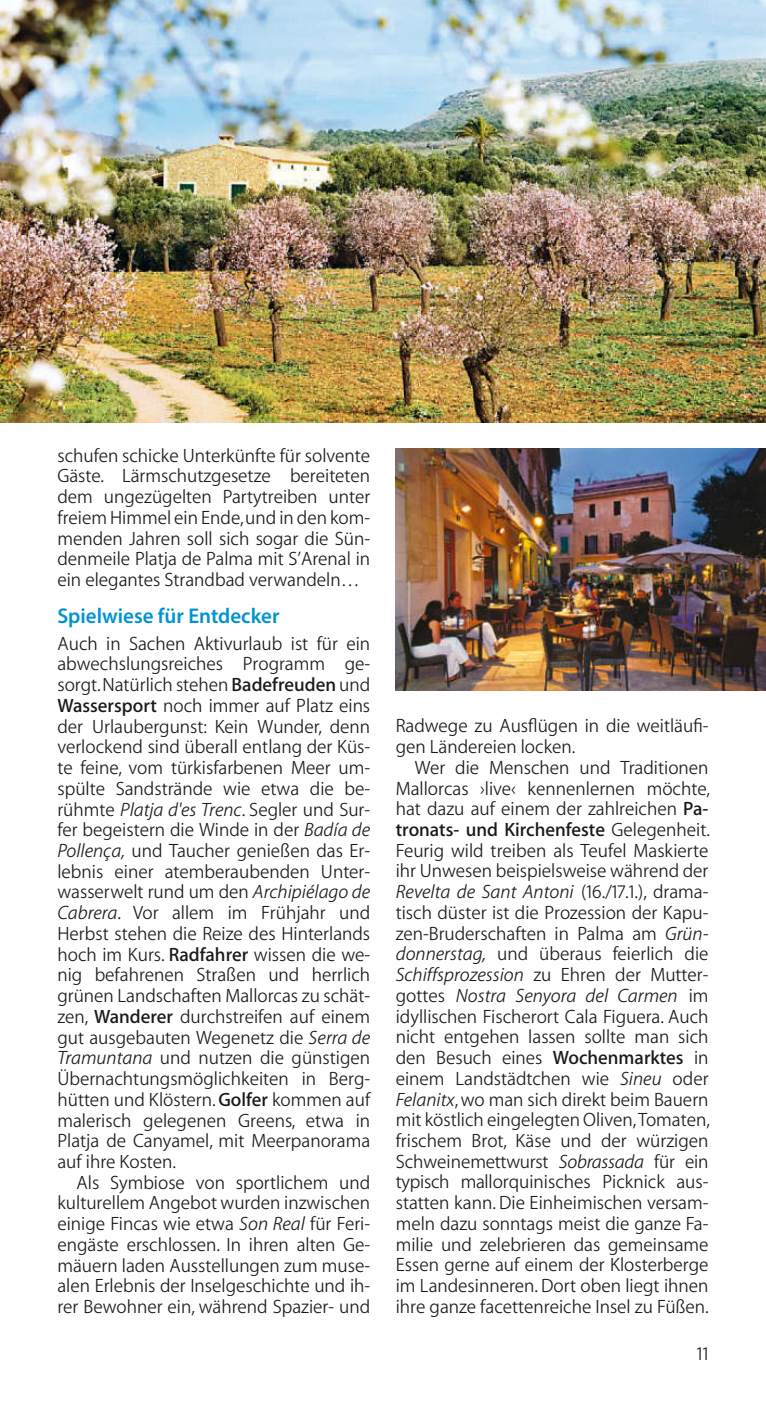
<style>
.page{position:relative;width:766px;height:1404px;background:#fff}
.page>*{position:absolute;margin:0;border:0;box-sizing:border-box;transform-origin:0 0}
.t1{font:600 21.38px "Myriad Pro";color:#0093d2}
.t2{font:300 19.35px/20.7px "ADAC Myriad OT";color:#1a1a18;text-align:justify}
.t3{font:italic 300 19.35px "ADAC Myriad OT";color:#1a1a18}
.t4{font:700 19.35px "ADAC Myriad OT";color:#1a1a18}
.s1{font-weight:700}
.s2{font-style:italic}
.s3{font-weight:300}
.s4{font-style:normal}
</style>
<div class="page">
<img style="left:0;top:0;width:765px;height:422px">
<img style="left:395px;top:448px;width:370px;height:242px">
<p class="t2" style="left:57px;top:445px;width:314px">schufen schicke Unterkünfte für solvente Gäste. Lärmschutzgesetze bereiteten dem ungezügelten Partytreiben unter freiem Himmel ein Ende, und in den kom&shy;menden Jahren soll sich sogar die Sün&shy;denmeile Platja de Palma mit S’Arenal in ein elegantes Strandbad verwandeln…</p>
<p class="t1" style="left:57px;top:601px;width:223px">Spielwiese für Entdecker</p>
<p class="t2" style="left:57px;top:633px;width:314px">Auch in Sachen Aktivurlaub ist für ein</p>
<p class="t2" style="left:57px;top:653px;width:314px">abwechslungsreiches Programm ge-</p>
<p class="t2" style="left:57px;top:674px;width:314px">sorgt. Natürlich stehen <span class="s1">Badefreuden</span> und</p>
<p class="t2" style="left:57px;top:695px;width:314px"><span class="s1">Wassersport</span> noch immer auf Platz eins</p>
<p class="t2" style="left:57px;top:716px;width:314px">der Urlaubergunst: Kein Wunder, denn</p>
<p class="t2" style="left:57px;top:736px;width:314px">verlockend sind überall entlang der Küs-</p>
<p class="t2" style="left:57px;top:757px;width:314px">te feine, vom türkisfarbenen Meer um-</p>
<p class="t2" style="left:57px;top:778px;width:314px">spülte Sandstrände wie etwa die be-</p>
<p class="t2" style="left:57px;top:799px;width:314px">rühmte <span class="s2">Platja d'es Trenc</span>. Segler und Sur-</p>
<p class="t2" style="left:57px;top:819px;width:314px">fer begeistern die Winde in der <span class="s2">Badía de</span></p>
<p class="t2" style="left:57px;top:840px;width:314px"><span class="s2">Pollença,</span> und Taucher genießen das Er-</p>
<p class="t2" style="left:57px;top:861px;width:314px">lebnis einer atemberaubenden Unter-</p>
<p class="t2" style="left:57px;top:881px;width:314px">wasserwelt rund um den <span class="s2">Archipiélago de</span></p>
<p class="t2" style="left:57px;top:902px;width:314px"><span class="s2">Cabrera</span>. Vor allem im Frühjahr und</p>
<p class="t2" style="left:57px;top:923px;width:314px">Herbst stehen die Reize des Hinterlands</p>
<p class="t2" style="left:57px;top:944px;width:314px">hoch im Kurs. <span class="s1">Radfahrer</span> wissen die we-</p>
<p class="t2" style="left:57px;top:964px;width:314px">nig befahrenen Straßen und herrlich</p>
<p class="t2" style="left:57px;top:985px;width:314px">grünen Landschaften Mallorcas zu schät-</p>
<p class="t2" style="left:57px;top:1006px;width:314px">zen, <span class="s1">Wanderer</span> durchstreifen auf einem</p>
<p class="t2" style="left:57px;top:1026px;width:314px">gut ausgebauten Wegenetz die <span class="s2">Serra de</span></p>
<p class="t2" style="left:57px;top:1047px;width:314px"><span class="s2">Tramuntana</span> und nutzen die günstigen</p>
<p class="t2" style="left:57px;top:1068px;width:314px">Übernachtungsmöglichkeiten in Berg-</p>
<p class="t2" style="left:57px;top:1089px;width:314px">hütten und Klöstern. <span class="s1">Golfer</span> kommen auf</p>
<p class="t2" style="left:57px;top:1109px;width:314px">malerisch gelegenen Greens, etwa in</p>
<p class="t2" style="left:57px;top:1130px;width:314px">Platja de Canyamel, mit Meerpanorama</p>
<p class="t2" style="left:57px;top:1151px;width:120px">auf ihre Kosten.</p>
<p class="t2" style="left:77px;top:1172px;width:295px">Als Symbiose von sportlichem und</p>
<p class="t2" style="left:57px;top:1192px;width:314px">kulturellem Angebot wurden inzwischen</p>
<p class="t2" style="left:57px;top:1213px;width:314px">einige Fincas wie etwa <span class="s2">Son Real</span> für Feri-</p>
<p class="t2" style="left:57px;top:1234px;width:314px">engäste erschlossen. In ihren alten Ge-</p>
<p class="t2" style="left:57px;top:1254px;width:314px">mäuern laden Ausstellungen zum muse-</p>
<p class="t2" style="left:57px;top:1275px;width:314px">alen Erlebnis der Inselgeschichte und ih-</p>
<p class="t2" style="left:57px;top:1296px;width:314px">rer Bewohner ein, während Spazier- und</p>
<p class="t2" style="left:395px;top:715px;width:314px">Radwege zu Ausflügen in die weitläufi-</p>
<p class="t2" style="left:395px;top:736px;width:181px">gen Ländereien locken.</p>
<p class="t2" style="left:415px;top:757px;width:295px">Wer die Menschen und Traditionen</p>
<p class="t2" style="left:395px;top:778px;width:315px">Mallorcas ›live‹ kennenlernen möchte,</p>
<p class="t2" style="left:395px;top:798px;width:314px">hat dazu auf einem der zahlreichen <span class="s1">Pa-</span></p>
<p class="t4" style="left:395px;top:818px;width:316px">tronats- und Kirchenfeste <span class="s3">Gelegenheit.</span></p>
<p class="t2" style="left:395px;top:840px;width:314px">Feurig wild treiben als Teufel Maskierte</p>
<p class="t2" style="left:395px;top:860px;width:314px">ihr Unwesen beispielsweise während der</p>
<p class="t3" style="left:395px;top:881px;width:314px">Revelta de Sant Antoni <span class="s4">(16./17.1.), drama-</span></p>
<p class="t2" style="left:395px;top:902px;width:314px">tisch düster ist die Prozession der Kapu-</p>
<p class="t2" style="left:395px;top:923px;width:314px">zen-Bruderschaften in Palma am <span class="s2">Grün-</span></p>
<p class="t2" style="left:395px;top:943px;width:314px"><span class="s2">donnerstag,</span> und überaus feierlich die</p>
<p class="t3" style="left:395px;top:963px;width:314px">Schiffsprozession <span class="s4">zu Ehren der Mutter-</span></p>
<p class="t3" style="left:395px;top:984px;width:314px"><span class="s4">gottes</span> Nostra Senyora del Carmen <span class="s4">im</span></p>
<p class="t2" style="left:395px;top:1005px;width:314px">idyllischen Fischerort Cala Figuera. Auch</p>
<p class="t2" style="left:395px;top:1026px;width:314px">nicht entgehen lassen sollte man sich</p>
<p class="t2" style="left:395px;top:1047px;width:314px">den Besuch eines <span class="s1">Wochenmarktes</span> in</p>
<p class="t2" style="left:395px;top:1068px;width:314px">einem Landstädtchen wie <span class="s2">Sineu</span> oder</p>
<p class="t2" style="left:395px;top:1088px;width:314px"><span class="s2">Felanitx</span>, wo man sich direkt beim Bauern</p>
<p class="t2" style="left:395px;top:1109px;width:315px">mit köstlich eingelegten Oliven, Tomaten,</p>
<p class="t2" style="left:395px;top:1130px;width:314px">frischem Brot, Käse und der würzigen</p>
<p class="t2" style="left:395px;top:1151px;width:314px">Schweinemettwurst <span class="s2">Sobrassada</span> für ein</p>
<p class="t2" style="left:395px;top:1171px;width:314px">typisch mallorquinisches Picknick aus-</p>
<p class="t2" style="left:395px;top:1192px;width:314px">statten kann. Die Einheimischen versam-</p>
<p class="t2" style="left:395px;top:1213px;width:314px">meln dazu sonntags meist die ganze Fa-</p>
<p class="t2" style="left:395px;top:1233px;width:314px">milie und zelebrieren das gemeinsame</p>
<p class="t2" style="left:395px;top:1254px;width:314px">Essen gerne auf einem der Klosterberge</p>
<p class="t2" style="left:395px;top:1275px;width:314px">im Landesinneren. Dort oben liegt ihnen</p>
<p class="t2" style="left:395px;top:1296px;width:314px">ihre ganze facettenreiche Insel zu Füßen.</p>
<p class="t2" style="left:696px;top:1343px;width:13px">11</p>
</div>
